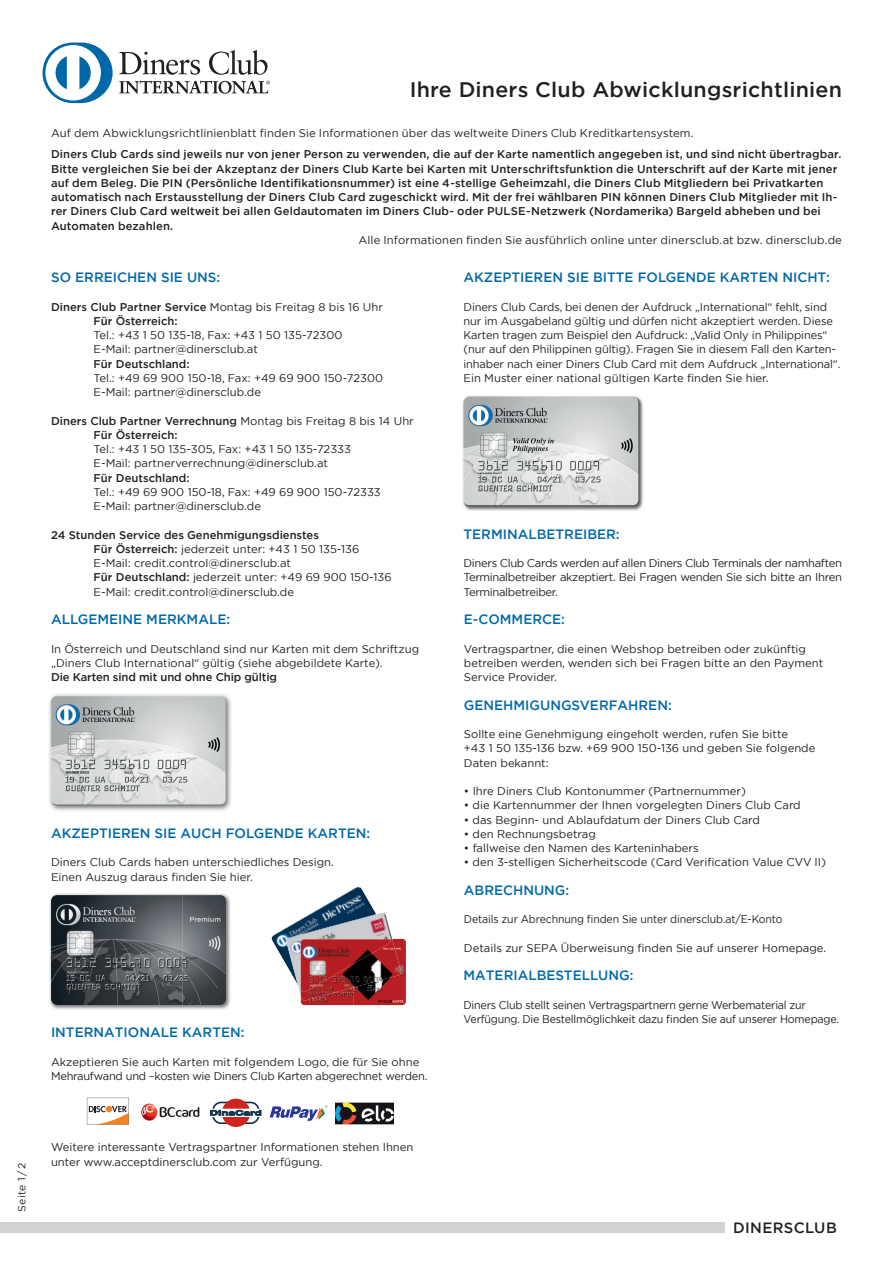
<style>
.page{position:relative;width:893px;height:1263px;background:#fff}
.page>*{position:absolute;margin:0;border:0;box-sizing:border-box;transform-origin:0 0}
.t1{font:500 21px "Gotham";letter-spacing:.01em;color:#231f20}
.t2{font:500 14.85px "Gotham";letter-spacing:.02em;color:#231f20}
.t3{font:500 13.5px "Gotham";color:#0068a9}
.t4{font:11.25px/14.2px "Gotham";color:#231f20}
.t5{font:500 11.25px/14.2px "Gotham";letter-spacing:.01em;color:#231f20}
.t6{font:11.25px/14.2px "Gotham";letter-spacing:-.02em;color:#231f20;scale:.95 1}
.t7{font:11.25px/14.2px "Gotham";letter-spacing:-.02em;color:#231f20}
.t8{font:11.25px "Gotham";color:#231f20;scale:.93 1}
.t9{font:500 11.25px "Gotham";letter-spacing:-.01em;color:#231f20}
.t10{font:10.5px "Gotham";letter-spacing:.025em;color:#231f20}
.s1{font-weight:400}
.s2{font-weight:500}
</style>
<div class="page">
<img style="left:272px;top:887px;width:104px;height:77px">
<img style="left:298px;top:913px;width:94px;height:82px">
<img style="left:286px;top:914px;width:104px;height:76px">
<svg style="left:119px;top:52px;width:81px;height:23px"></svg>
<svg style="left:209px;top:50px;width:59px;height:25px"></svg>
<svg style="left:119px;top:81px;width:151px;height:13px"></svg>
<svg style="left:43px;top:43px;width:70px;height:60px"></svg>
<div style="left:0;top:1223px;width:725px;height:10px;background:#d1d2d4"></div>
<img style="left:49px;top:694px;width:182px;height:117px">
<img style="left:51px;top:695px;width:175px;height:110px">
<img style="left:463px;top:396px;width:180px;height:115px">
<img style="left:50px;top:893px;width:181px;height:117px">
<img style="left:51px;top:895px;width:175px;height:110px">
<img style="left:353px;top:939px;width:53px;height:66px">
<img style="left:301px;top:1000px;width:52px;height:5px">
<img style="left:301px;top:939px;width:100px;height:61px">
<img style="left:301px;top:939px;width:90px;height:53px">
<svg style="left:86px;top:1097px;width:43px;height:28px"></svg>
<img style="left:141px;top:1103px;width:59px;height:18px">
<svg style="left:213px;top:1102px;width:46px;height:21px"></svg>
<div style="left:212px;top:1101px;width:48px;height:23px;border:2px solid #14364e;border-radius:8px"></div>
<div style="left:222px;top:1099px;width:28px;height:28px;background:#ce261c;border-radius:50%"></div>
<svg style="left:210px;top:1109px;width:52px;height:8px"></svg>
<svg style="left:210px;top:1110px;width:51px;height:5px"></svg>
<svg style="left:270px;top:1105px;width:58px;height:16px"></svg>
<img style="left:336px;top:1103px;width:58px;height:21px">
<p class="t10" style="left:15px;top:1212px;width:51px;rotate:-90deg">Seite 1 / 2</p>
<h1 class="t1" style="left:410px;top:76px;width:434px">Ihre Diners Club Abwicklungsrichtlinien</h1>
<p class="t4" style="left:51px;top:126px;width:644px">Auf dem Abwicklungsrichtlinienblatt finden Sie Informationen über das weltweite Diners Club Kreditkartensystem.</p>
<p class="t5" style="left:51px;top:147px;width:792px">Diners Club Cards sind jeweils nur von jener Person zu verwenden, die auf der Karte namentlich angegeben ist, und sind nicht übertragbar.<br>Bitte vergleichen Sie bei der Akzeptanz der Diners Club Karte bei Karten mit Unterschriftsfunktion die Unterschrift auf der Karte mit jener auf dem Beleg. Die PIN (Persönliche Identifikationsnummer) ist eine 4-stellige Geheimzahl, die Diners Club Mitgliedern bei Privatkarten automatisch nach Erstausstellung der Diners Club Card zugeschickt wird. Mit der frei wählbaren PIN können Diners Club Mitglieder mit Ih&shy;rer Diners Club Card weltweit bei allen Geldautomaten im Diners Club- oder PULSE-Netzwerk (Nordamerika) Bargeld abheben und bei Automaten bezahlen.</p>
<p class="t4" style="left:359px;top:233px;width:485px">Alle Informationen finden Sie ausführlich online unter dinersclub.at bzw. dinersclub.de</p>
<p class="t3" style="left:51px;top:268px;width:171px">SO ERREICHEN SIE UNS:</p>
<p class="t5" style="left:94px;top:299px;width:291px;text-indent:-43px">Diners Club Partner Service <span class="s1">Montag bis Freitag 8 bis 16 Uhr<br></span>Für Österreich:</p>
<p class="t4" style="left:94px;top:328px;width:250px">Tel.: +43 1 50 135-18, Fax: +43 1 50 135-72300<br>E-Mail: partner@dinersclub.at</p>
<p class="t5" style="left:94px;top:356px;width:98px">Für Deutschland:</p>
<p class="t4" style="left:94px;top:370px;width:291px">Tel.: +49 69 900 150-18, Fax: +49 69 900 150-72300<br>E-Mail: partner@dinersclub.de</p>
<p class="t5" style="left:94px;top:413px;width:322px;text-indent:-43px">Diners Club Partner Verrechnung <span class="s1">Montag bis Freitag 8 bis 14 Uhr<br></span>Für Österreich:</p>
<p class="t4" style="left:94px;top:442px;width:259px">Tel.: +43 1 50 135-305, Fax: +43 1 50 135-72333<br>E-Mail: partnerverrechnung@dinersclub.at</p>
<p class="t5" style="left:94px;top:470px;width:98px">Für Deutschland:</p>
<p class="t4" style="left:94px;top:484px;width:289px">Tel.: +49 69 900 150-18, Fax: +49 69 900 150-72333<br>E-Mail: partner@dinersclub.de</p>
<p class="t4" style="left:94px;top:527px;width:300px;text-indent:-43px"><span class="s2">24 Stunden Service des Genehmigungsdienstes<br>Für Österreich:</span> jederzeit unter: +43 1 50 135-136<br>E-Mail: credit.control@dinersclub.at<br><span class="s2">Für Deutschland:</span> jederzeit unter: +49 69 900 150-136<br>E-Mail: credit.control@dinersclub.de</p>
<p class="t3" style="left:463px;top:268px;width:368px">AKZEPTIEREN SIE BITTE FOLGENDE KARTEN NICHT:</p>
<p class="t4" style="left:463px;top:299px;width:378px">Diners Club Cards, bei denen der Aufdruck „International“ fehlt, sind nur im Ausgabeland gültig und dürfen nicht akzeptiert werden. Diese Karten tragen zum Beispiel den Aufdruck: „Valid Only in Philippines“ (nur auf den Philippinen gültig). Fragen Sie in diesem Fall den Karten&shy;inhaber nach einer Diners Club Card mit dem Aufdruck „International“.<br>Ein Muster einer national gültigen Karte finden Sie hier.</p>
<p class="t3" style="left:463px;top:525px;width:158px">TERMINALBETREIBER:</p>
<p class="t4" style="left:463px;top:556px;width:380px;text-align:justify">Diners Club Cards werden auf allen Diners Club Terminals der namhaften Terminalbetreiber akzeptiert. Bei Fragen wenden Sie sich bitte an Ihren Terminalbetreiber.</p>
<p class="t3" style="left:51px;top:610px;width:181px">ALLGEMEINE MERKMALE:</p>
<p class="t4" style="left:51px;top:641px;width:370px">In Österreich und Deutschland sind nur Karten mit dem Schriftzug „Diners Club Inter national“ gültig (siehe abgebildete Karte).</p>
<p class="t9" style="left:51px;top:670px;width:228px">Die Karten sind mit und ohne Chip gültig</p>
<p class="t3" style="left:51px;top:824px;width:321px">AKZEPTIEREN SIE AUCH FOLGENDE KARTEN:</p>
<p class="t4" style="left:51px;top:855px;width:284px">Diners Club Cards haben unterschiedliches Design.<br>Einen Auszug daraus finden Sie hier.</p>
<p class="t3" style="left:51px;top:1024px;width:195px">INTERNATIONALE KARTEN:</p>
<p class="t7" style="left:51px;top:1054px;width:378px">Akzeptieren Sie auch Karten mit folgendem Logo, die für Sie ohne<br>Mehraufwand und –kosten wie Diners Club Karten abgerechnet werden.</p>
<p class="t4" style="left:51px;top:1140px;width:364px">Weitere interessante Vertragspartner Informationen stehen Ihnen unter www.acceptdinersclub.com zur Verfügung.</p>
<p class="t3" style="left:464px;top:610px;width:103px">E-COMMERCE:</p>
<p class="t4" style="left:464px;top:641px;width:361px">Vertragspartner, die einen Webshop betreiben oder zukünftig betreiben werden, wenden sich bei Fragen bitte an den Payment<br>Service Provider.</p>
<p class="t3" style="left:464px;top:696px;width:209px">GENEHMIGUNGSVERFAHREN:</p>
<p class="t4" style="left:464px;top:727px;width:353px">Sollte eine Genehmigung eingeholt werden, rufen Sie bitte<br>+43 1 50 135-136 bzw. +69 900 150-136 und geben Sie folgende<br>Daten bekannt:</p>
<p class="t4" style="left:464px;top:784px;width:284px">• Ihre Diners Club Kontonummer (Partnernummer)</p>
<p class="t4" style="left:464px;top:798px;width:338px">• die Kartennummer der Ihnen vorgelegten Diners Club Card</p>
<p class="t4" style="left:464px;top:812px;width:298px">• das Beginn- und Ablaufdatum der Diners Club Card</p>
<p class="t4" style="left:464px;top:826px;width:133px">• den Rechnungsbetrag</p>
<p class="t4" style="left:464px;top:841px;width:236px">• fallweise den Namen des Karteninhabers</p>
<p class="t4" style="left:464px;top:855px;width:364px">• den 3-stelligen Sicherheitscode (Card Verification Value CVV II)</p>
<p class="t3" style="left:464px;top:881px;width:107px">ABRECHNUNG:</p>
<p class="t8" style="left:464px;top:912px;width:344px">Details zur Abrechnung finden Sie unter dinersclub.at/E-Konto</p>
<p class="t4" style="left:464px;top:940px;width:364px">Details zur SEPA Überweisung finden Sie auf unserer Homepage.</p>
<p class="t3" style="left:463px;top:967px;width:171px">MATERIALBESTELLUNG:</p>
<p class="t6" style="left:463px;top:997px;width:397px">Diners Club stellt seinen Vertragspartnern gerne Werbematerial zur<br>Verfügung. Die Bestellmöglichkeit dazu finden Sie auf unserer Homepage.</p>
<h2 class="t2" style="left:733px;top:1218px;width:105px">DINERSCLUB</h2>
</div>
